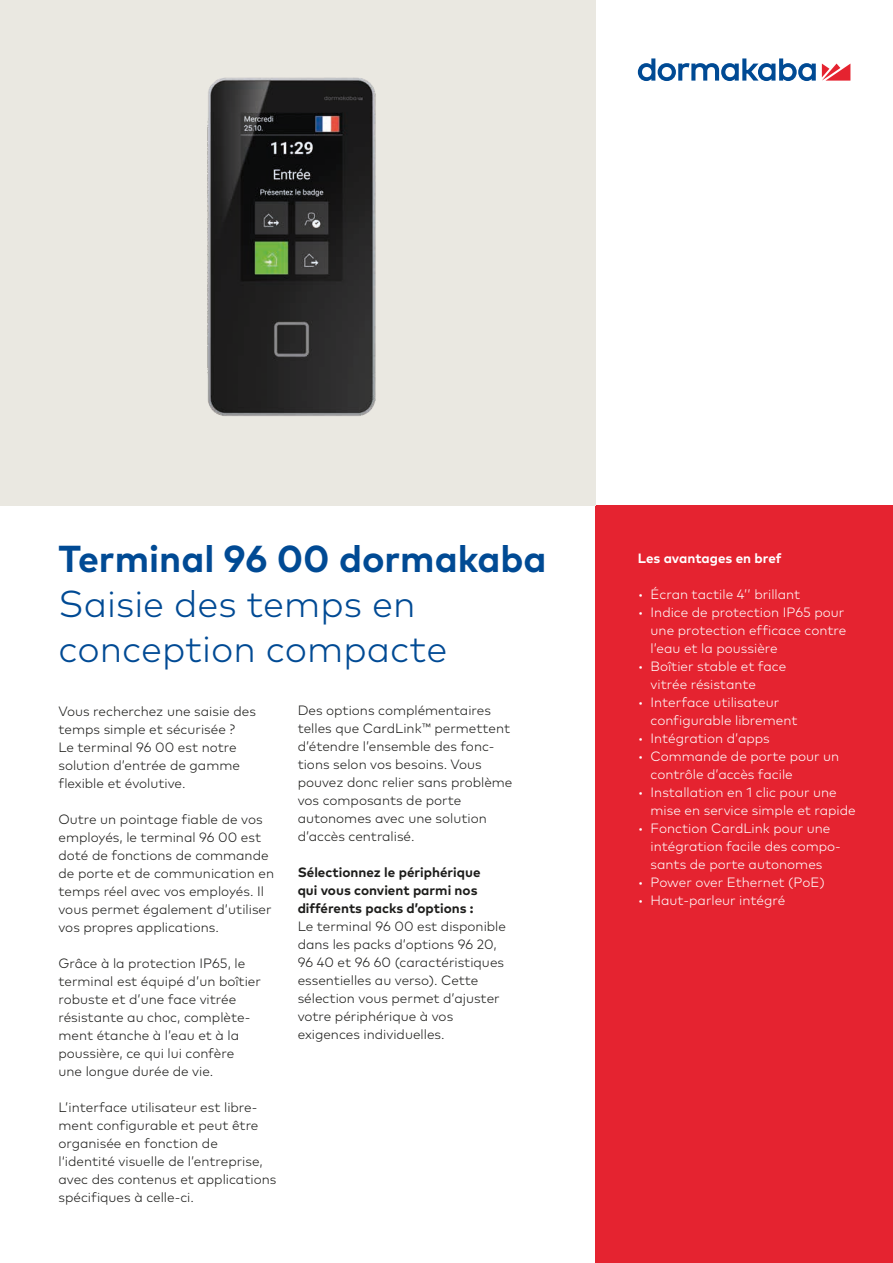
<style>
.page{position:relative;width:893px;height:1263px;background:#fff}
.page>*{position:absolute;margin:0;border:0;box-sizing:border-box;transform-origin:0 0}
.t1{font:300 37.5px/45px "Mark Pro";color:#004a94}
.t2{font:700 37.5px "Mark Pro";color:#004a94}
.t3{font:300 13.5px/18px "Mark Pro";color:#1d1d1b}
.t4{font:300 13.5px/18px "Mark Pro";color:#fff}
.t5{font:700 13.5px/18px "Mark Pro";color:#1d1d1b}
.t6{font:700 13.5px "Mark Pro";color:#fff}
</style>
<div class="page">
<svg style="left:822px;top:64px;width:28px;height:17px"></svg>
<svg style="left:638px;top:58px;width:178px;height:23px"></svg>
<div style="left:595px;top:505px;width:298px;height:758px;background:#e52330"></div>
<div style="left:0;top:0;width:595px;height:505px;background:#eae8e1"></div>
<img style="left:207px;top:77px;width:169px;height:339px">
<h1 class="t2" style="left:58px;top:530px;width:489px">Terminal 96 00 dormakaba</h1>
<h1 class="t1" style="left:58px;top:578px;width:390px">Saisie des temps en conception compacte</h1>
<p class="t3" style="left:58px;top:701px;width:199px">Vous recherchez une saisie des temps simple et sécurisée ?<br>Le terminal 96 00 est notre solution d’entrée de gamme flexible et évolutive.</p>
<p class="t3" style="left:58px;top:809px;width:217px">Outre un pointage fiable de vos employés, le terminal 96 00 est doté de fonctions de commande de porte et de communication en temps réel avec vos employés. Il vous permet également d’utiliser vos propres applications.</p>
<p class="t3" style="left:58px;top:953px;width:204px">Grâce à la protection IP65, le terminal est équipé d’un boîtier robuste et d’une face vitrée résistante au choc, complète&shy;ment étanche à l’eau et à la poussière, ce qui lui confère une longue durée de vie.</p>
<p class="t3" style="left:58px;top:1097px;width:219px">L’interface utilisateur est libre&shy;ment configurable et peut être organisée en fonction de l‘identité visuelle de l’entreprise, avec des contenus et applications spécifiques à celle-ci.</p>
<p class="t3" style="left:298px;top:701px;width:216px">Des options complémentaires telles que CardLink™ permettent d’étendre l’ensemble des fonc&shy;tions selon vos besoins. Vous pouvez donc relier sans problème vos composants de porte autonomes avec une solution d’accès centralisé.</p>
<p class="t5" style="left:298px;top:862px;width:184px">Sélectionnez le périphérique qui vous convient parmi nos différents packs d’options :</p>
<p class="t3" style="left:298px;top:917px;width:210px">Le terminal 96 00 est disponible dans les packs d’options 96 20,<br>96 40 et 96 60 (caractéristiques essentielles au verso). Cette sélection vous permet d’ajuster votre périphérique à vos exigences individuelles.</p>
<p class="t6" style="left:638px;top:547px;width:145px">Les avantages en bref</p>
<p class="t4" style="left:638px;top:584px;width:164px">• Écran tactile 4’’ brillant</p>
<p class="t4" style="left:651px;top:602px;width:197px;text-indent:-13px">• Indice de protection IP65 pour une protection efficace contre l’eau et la poussière</p>
<p class="t4" style="left:651px;top:656px;width:137px;text-indent:-13px">• Boîtier stable et face vitrée résistante</p>
<p class="t4" style="left:651px;top:692px;width:148px;text-indent:-13px">• Interface utilisateur configurable librement</p>
<p class="t4" style="left:638px;top:728px;width:133px">• Intégration d’apps</p>
<p class="t4" style="left:651px;top:746px;width:190px;text-indent:-13px">• Commande de porte pour un contrôle d’accès facile</p>
<p class="t4" style="left:651px;top:782px;width:207px;text-indent:-13px">• Installation en 1 clic pour une mise en service simple et rapide</p>
<p class="t4" style="left:651px;top:818px;width:192px;text-indent:-13px">• Fonction CardLink pour une intégration facile des compo&shy;sants de porte autonomes</p>
<p class="t4" style="left:638px;top:872px;width:189px">• Power over Ethernet (PoE)</p>
<p class="t4" style="left:638px;top:890px;width:149px">• Haut-parleur intégré</p>
</div>
